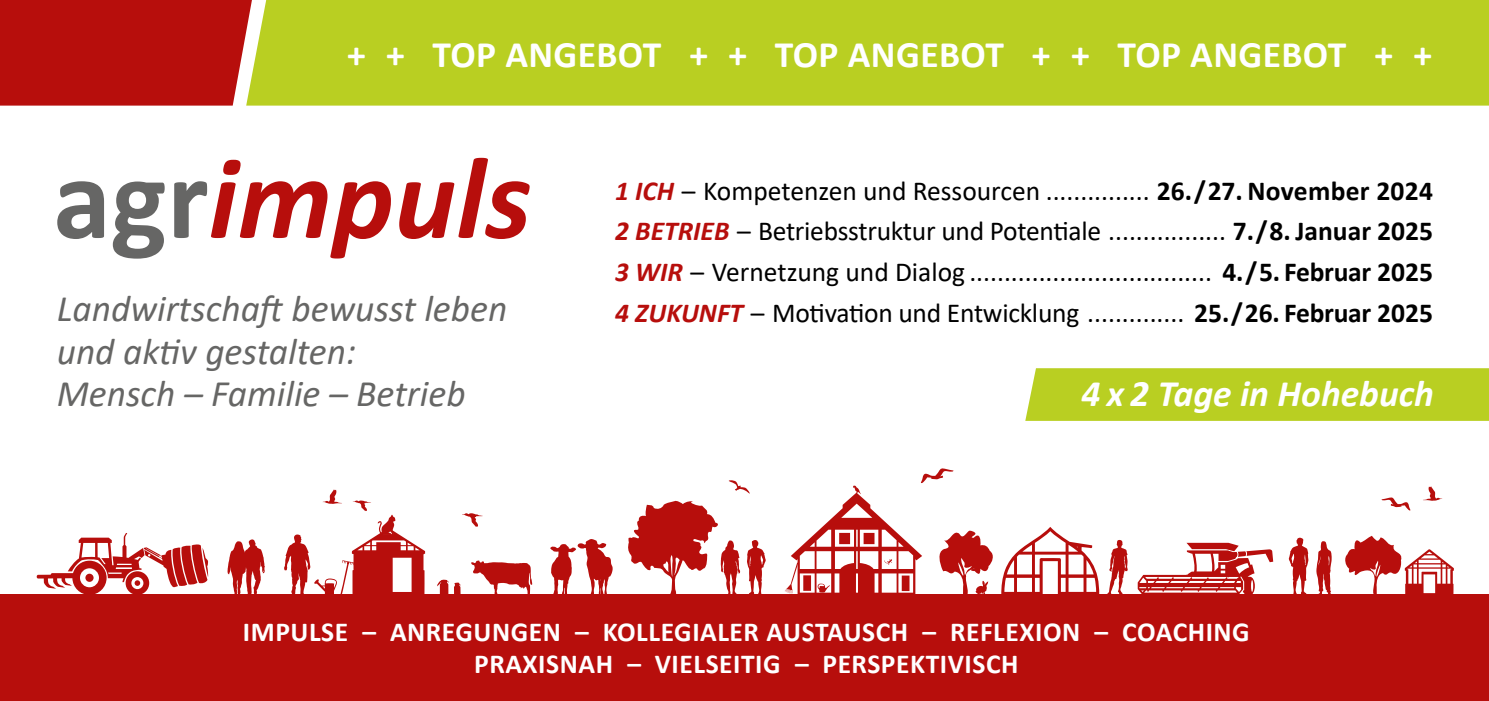
<style>
.page{position:relative;width:1489px;height:701px;background:#fff}
.page>*{position:absolute;margin:0;border:0;box-sizing:border-box;transform-origin:0 0}
.t1{font:italic 700 117.5px "Calibri";color:#b70e0c}
.t2{font:italic 37.5px/42.5px "Calibri";color:#666665}
.t3{font:700 37.5px "Calibri";letter-spacing:.01em;color:#fff}
.t4{font:italic 700 37.5px "Calibri";color:#fff}
.t5{font:27.5px/40.5px "Calibri";letter-spacing:-.01em;color:#000;text-align:justify}
.t6{font:700 27.5px/32.5px "Calibri";letter-spacing:.02em;color:#fff;text-align:center}
.s1{font-style:normal;color:#666665}
.s2{font-weight:700;font-style:italic;color:#b70e0c}
.s3{font-weight:700}
</style>
<div class="page">
<svg style="left:785px;top:468px;width:208px;height:126px"></svg>
<svg style="left:728px;top:480px;width:21px;height:13px"></svg>
<svg style="left:1345px;top:536px;width:108px;height:58px"></svg>
<svg style="left:550px;top:539px;width:62px;height:55px"></svg>
<div style="left:0;top:594px;width:1488px;height:107px;background:#b70e0c"></div>
<svg style="left:36px;top:533px;width:172px;height:61px"></svg>
<svg style="left:1137px;top:543px;width:136px;height:51px"></svg>
<svg style="left:227px;top:539px;width:38px;height:55px"></svg>
<svg style="left:284px;top:489px;width:248px;height:105px"></svg>
<svg style="left:747px;top:540px;width:18px;height:54px"></svg>
<svg style="left:628px;top:500px;width:112px;height:94px"></svg>
<svg style="left:1001px;top:527px;width:126px;height:67px"></svg>
<svg style="left:1288px;top:538px;width:20px;height:56px"></svg>
<svg style="left:1316px;top:541px;width:16px;height:53px"></svg>
<svg style="left:1381px;top:497px;width:29px;height:13px"></svg>
<svg style="left:1423px;top:486px;width:19px;height:15px"></svg>
<div style="left:1025px;top:368px;width:463px;height:53px;background:#b9cf22"></div>
<div style="left:252px;top:0;width:1236px;height:106px;background:#b9cf22"></div>
<div style="left:0;top:0;width:252px;height:106px;background:#b70e0c"></div>
<h2 class="t3" style="left:347px;top:28px;width:1086px">+ + TOP ANGEBOT + + TOP ANGEBOT + + TOP ANGEBOT + +</h2>
<h1 class="t1" style="left:53px;top:116px;width:479px"><span class="s1">agr</span>impuls</h1>
<h2 class="t2" style="left:57px;top:286px;width:452px">Landwirtschaft bewusst leben und aktiv gestalten:<br>Mensch – Familie – Betrieb</h2>
<p class="t5" style="left:615px;top:170px;width:819px"><span class="s2">1 ICH</span> – Kompetenzen und Ressourcen ............... <span class="s3">26. / 27. November 2024<br></span><span class="s2">2 BETRIEB</span> – Betriebsstruktur und Potentiale ................. <span class="s3">7. / 8. Januar 2025<br></span><span class="s2">3 WIR</span> – Vernetzung und Dialog ................................... <span class="s3">4. / 5. Februar 2025<br></span><span class="s2">4 ZUKUNFT</span> – Motivation und Entwicklung .............. <span class="s3">25. / 26. Februar 2025</span></p>
<h2 class="t4" style="left:1081px;top:367px;width:354px">4 x 2 Tage in Hohebuch</h2>
<p class="t6" style="left:243px;top:615px;width:1008px">IMPULSE – ANREGUNGEN – KOLLEGIALER AUSTAUSCH – REFLEXION – COACHING<br>PRAXISNAH – VIELSEITIG – PERSPEKTIVISCH</p>
</div>
